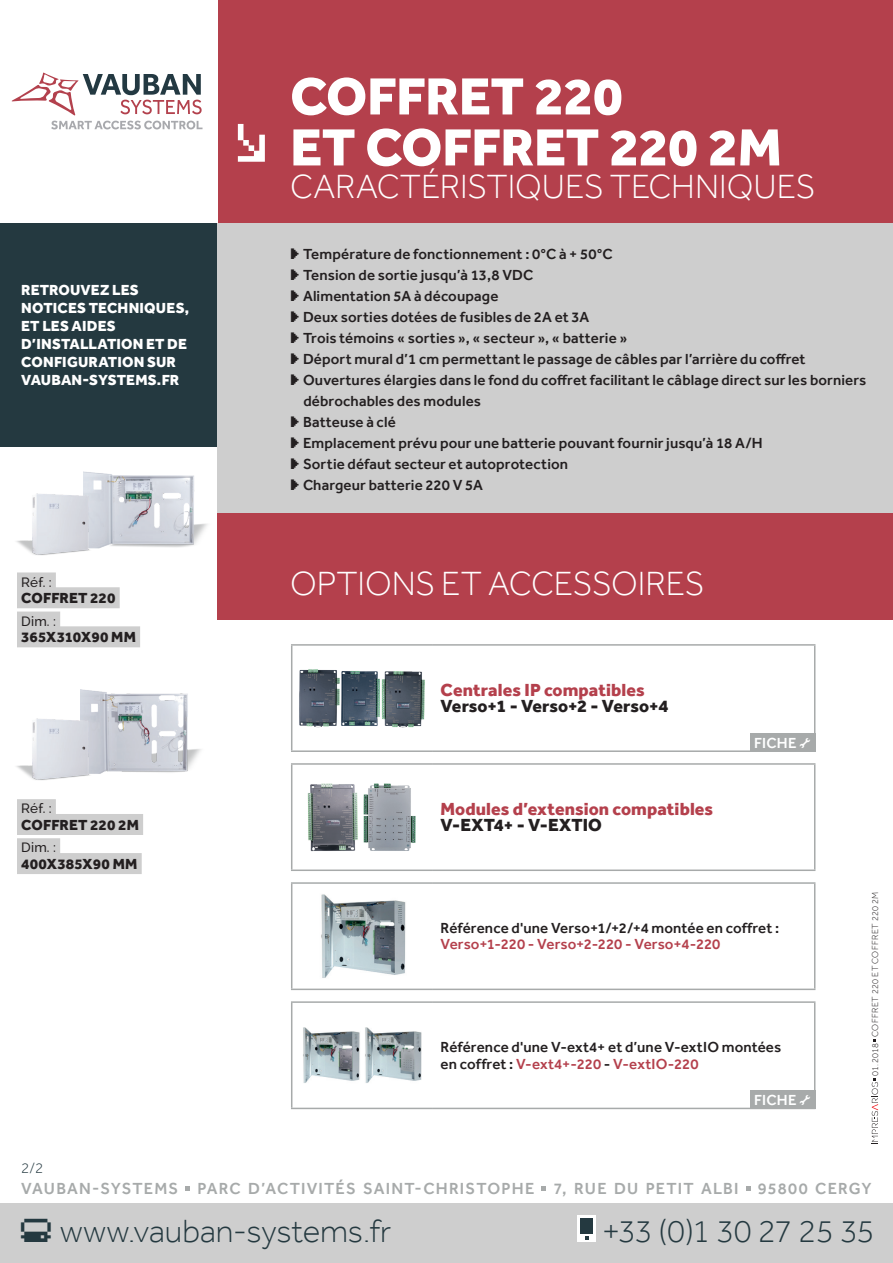
<style>
.page{position:relative;width:893px;height:1263px;background:#fff}
.page>*{position:absolute;margin:0;border:0;box-sizing:border-box;transform-origin:0 0}
.t1{font:800 54px/51px "Effra Trial";letter-spacing:-.01em;color:#fff}
.t2{font:54px "DS Sys Bat Bit";color:#fff}
.t3{font:300 34.5px "Effra Trial";letter-spacing:-.005em;color:#fff}
.t4{font:300 33px "Effra Trial";letter-spacing:-.01em;color:#243940}
.t5{font:800 18px "Effra Trial";letter-spacing:.005em;color:#b4404c}
.t6{font:800 18px "Effra Trial";color:#231f20}
.t7{font:500 16.5px "Effra Trial";letter-spacing:.07em;color:#a7aaaa}
.t8{font:500 15px/16.5px "Effra Trial";letter-spacing:.01em;color:#231f20}
.t9{font:800 15px/18px "Effra Trial";letter-spacing:.01em;color:#fff}
.t10{font:800 15px "Effra Trial";letter-spacing:.005em;color:#231f20}
.t11{font:500 15px "Effra Trial";letter-spacing:.005em;color:#b4404c}
.t12{font:500 15px "Effra Trial";letter-spacing:.015em;color:#fff}
.t13{font:300 15px "Effra Trial";color:#243940}
.t14{font:500 13.5px "Raleway";letter-spacing:.01em;color:#231f20}
.t15{font:300 9px "Effra Trial";letter-spacing:.04em;color:#231f20}
.s1{font-family:"DS Sys Bat Bit";font-weight:400}
.s2{color:#b4404c}
</style>
<div class="page">
<div style="left:0;top:1203px;width:893px;height:60px;background:#cecece"></div>
<div style="left:577px;top:1215px;width:19px;height:27px;background:#fff"></div>
<div style="left:580px;top:1218px;width:13px;height:16px;background:#243940"></div>
<svg style="left:186px;top:1186px;width:4px;height:4px"></svg>
<svg style="left:542px;top:1186px;width:4px;height:4px"></svg>
<svg style="left:746px;top:1186px;width:4px;height:4px"></svg>
<div style="left:0;top:0;width:893px;height:223px;background:#b4404c"></div>
<div style="left:0;top:223px;width:218px;height:223px;background:#243940"></div>
<div style="left:0;top:0;width:218px;height:223px;background:#fff"></div>
<svg style="left:11px;top:73px;width:191px;height:56px"></svg>
<div style="left:218px;top:223px;width:675px;height:290px;background:#cecece"></div>
<img style="left:80px;top:690px;width:121px;height:83px">
<img style="left:16px;top:717px;width:92px;height:63px">
<div style="left:17px;top:799px;width:39px;height:18px;background:#cecece"></div>
<div style="left:17px;top:814px;width:126px;height:21px;background:#cecece"></div>
<div style="left:17px;top:838px;width:43px;height:18px;background:#cecece"></div>
<div style="left:17px;top:853px;width:125px;height:21px;background:#cecece"></div>
<img style="left:84px;top:471px;width:124px;height:77px">
<img style="left:16px;top:492px;width:92px;height:63px">
<div style="left:17px;top:572px;width:39px;height:18px;background:#cecece"></div>
<div style="left:17px;top:587px;width:103px;height:21px;background:#cecece"></div>
<div style="left:17px;top:611px;width:43px;height:18px;background:#cecece"></div>
<div style="left:17px;top:626px;width:123px;height:21px;background:#cecece"></div>
<div style="left:218px;top:513px;width:675px;height:106px;background:#b4404c"></div>
<div style="left:750px;top:733px;width:65px;height:19px;background:#a7aaaa"></div>
<div style="left:750px;top:1091px;width:65px;height:18px;background:#a7aaaa"></div>
<svg style="left:872px;top:1078px;width:6px;height:66px"></svg>
<hr style="left:432px;top:644px;width:383px;height:2px;background:#a7aaaa">
<hr style="left:814px;top:646px;width:1px;height:104px;background:#a7aaaa">
<hr style="left:814px;top:765px;width:1px;height:104px;background:#a7aaaa">
<hr style="left:814px;top:884px;width:1px;height:104px;background:#a7aaaa">
<hr style="left:814px;top:1003px;width:1px;height:105px;background:#a7aaaa">
<hr style="left:432px;top:1108px;width:383px;height:1px;background:#a7aaaa">
<hr style="left:291px;top:644px;width:141px;height:2px;background:#a7aaaa">
<hr style="left:291px;top:646px;width:1px;height:104px;background:#a7aaaa">
<hr style="left:291px;top:765px;width:1px;height:104px;background:#a7aaaa">
<hr style="left:291px;top:884px;width:1px;height:104px;background:#a7aaaa">
<hr style="left:291px;top:1003px;width:1px;height:105px;background:#a7aaaa">
<hr style="left:291px;top:1108px;width:141px;height:1px;background:#a7aaaa">
<hr style="left:291px;top:750px;width:141px;height:2px;background:#a7aaaa">
<hr style="left:432px;top:750px;width:383px;height:2px;background:#a7aaaa">
<hr style="left:291px;top:763px;width:141px;height:2px;background:#a7aaaa">
<hr style="left:432px;top:763px;width:383px;height:2px;background:#a7aaaa">
<hr style="left:291px;top:869px;width:141px;height:2px;background:#a7aaaa">
<hr style="left:432px;top:869px;width:383px;height:2px;background:#a7aaaa">
<hr style="left:291px;top:882px;width:141px;height:2px;background:#a7aaaa">
<hr style="left:432px;top:882px;width:383px;height:2px;background:#a7aaaa">
<hr style="left:291px;top:988px;width:141px;height:2px;background:#a7aaaa">
<hr style="left:432px;top:988px;width:383px;height:2px;background:#a7aaaa">
<hr style="left:291px;top:1001px;width:141px;height:2px;background:#a7aaaa">
<hr style="left:432px;top:1001px;width:383px;height:2px;background:#a7aaaa">
<img style="left:382px;top:671px;width:43px;height:57px">
<img style="left:299px;top:669px;width:81px;height:59px">
<img style="left:307px;top:783px;width:51px;height:68px">
<img style="left:363px;top:783px;width:53px;height:68px">
<img style="left:321px;top:894px;width:85px;height:84px">
<img style="left:303px;top:1027px;width:57px;height:56px">
<img style="left:365px;top:1027px;width:56px;height:56px">
<p class="t9" style="left:21px;top:281px;width:169px">RETROUVEZ LES<br>NOTICES TECHNIQUES,<br>ET LES AIDES<br>D’INSTALLATION ET DE<br>CONFIGURATION SUR<br>VAUBAN-SYSTEMS.FR</p>
<p class="t14" style="left:21px;top:574px;width:32px">Réf. :</p>
<p class="t10" style="left:21px;top:589px;width:96px">COFFRET 220</p>
<p class="t14" style="left:21px;top:613px;width:36px">Dim. :</p>
<p class="t10" style="left:21px;top:628px;width:116px">365X310X90 MM</p>
<p class="t14" style="left:21px;top:801px;width:32px">Réf. :</p>
<p class="t10" style="left:21px;top:816px;width:119px">COFFRET 220 2M</p>
<p class="t14" style="left:21px;top:840px;width:36px">Dim. :</p>
<p class="t10" style="left:21px;top:855px;width:118px">400X385X90 MM</p>
<p class="t13" style="left:21px;top:1159px;width:23px">2/2</p>
<h1 class="t2" style="left:238px;top:111px;width:34px">Æ</h1>
<h1 class="t1" style="left:290px;top:70px;width:493px">COFFRET 220<br>ET COFFRET 220 2M</h1>
<h2 class="t3" style="left:290px;top:166px;width:526px">CARACTÉRISTIQUES TECHNIQUES</h2>
<p class="t8" style="left:291px;top:245px;width:323px"><span class="s1">X</span> Température de fonctionnement : 0°C à + 50°C</p>
<p class="t8" style="left:291px;top:266px;width:244px"><span class="s1">X</span> Tension de sortie jusqu’à 13,8 VDC</p>
<p class="t8" style="left:291px;top:287px;width:209px"><span class="s1">X</span> Alimentation 5A à découpage</p>
<p class="t8" style="left:291px;top:308px;width:300px"><span class="s1">X</span> Deux sorties dotées de fusibles de 2A et 3A</p>
<p class="t8" style="left:291px;top:329px;width:338px"><span class="s1">X</span> Trois témoins « sorties », « secteur », « batterie »</p>
<p class="t8" style="left:291px;top:350px;width:516px"><span class="s1">X</span> Déport mural d’1 cm permettant le passage de câbles par l’arrière du coffret</p>
<p class="t8" style="left:291px;top:371px;width:577px"><span class="s1">X</span> Ouvertures élargies dans le fond du coffret facilitant le câblage direct sur les borniers</p>
<p class="t8" style="left:303px;top:392px;width:179px">débrochables des modules</p>
<p class="t8" style="left:291px;top:413px;width:106px"><span class="s1">X</span> Batteuse à clé</p>
<p class="t8" style="left:291px;top:434px;width:473px"><span class="s1">X</span> Emplacement prévu pour une batterie pouvant fournir jusqu’à 18 A/H</p>
<p class="t8" style="left:291px;top:455px;width:278px"><span class="s1">X</span> Sortie défaut secteur et autoprotection</p>
<p class="t8" style="left:291px;top:476px;width:193px"><span class="s1">X</span> Chargeur batterie 220 V 5A</p>
<h2 class="t3" style="left:290px;top:562px;width:416px">OPTIONS ET ACCESSOIRES</h2>
<p class="t5" style="left:441px;top:679px;width:206px">Centrales IP compatibles</p>
<p class="t6" style="left:441px;top:695px;width:230px">Verso+1 - Verso+2 - Verso+4</p>
<p class="t5" style="left:441px;top:798px;width:274px">Modules d’extension compatibles</p>
<p class="t6" style="left:441px;top:815px;width:163px">V-EXT4+ - V-EXTIO</p>
<p class="t12" style="left:754px;top:734px;width:44px">FICHE</p>
<p class="t8" style="left:441px;top:919px;width:340px">Référence d'une Verso+1/+2/+4 montée en coffret :</p>
<p class="t11" style="left:441px;top:935px;width:281px">Verso+1-220 - Verso+2-220 - Verso+4-220</p>
<p class="t8" style="left:441px;top:1038px;width:342px">Référence d'une V-ext4+ et d’une V-extIO montées en coffret : <span class="s2">V-ext4+-220</span> - <span class="s2">V-extIO-220</span></p>
<p class="t12" style="left:754px;top:1091px;width:44px">FICHE</p>
<p class="t15" style="left:870px;top:1076px;width:186px;rotate:-90deg">01.2018 COFFRET 220 ET COFFRET 220 2M</p>
<p class="t7" style="left:21px;top:1178px;width:852px">VAUBAN-SYSTEMS PARC D’ACTIVITÉS SAINT-CHRISTOPHE 7, RUE DU PETIT ALBI 95800 CERGY</p>
<h3 class="t4" style="left:21px;top:1211px;width:372px"><span class="s1">E</span> www.vauban-systems.fr</h3>
<h3 class="t4" style="left:602px;top:1211px;width:274px">+33 (0)1 30 27 25 35</h3>
</div>
